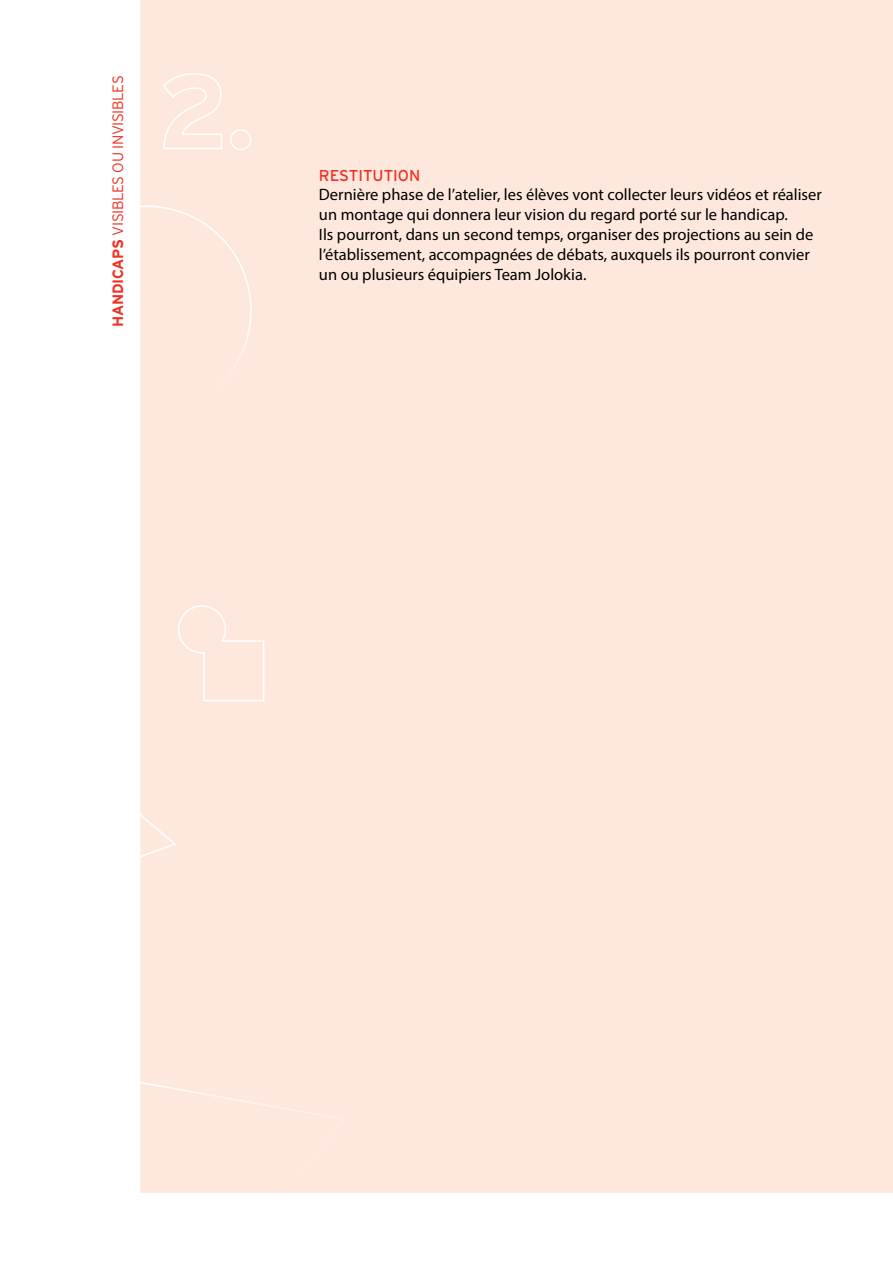
<style>
.page{position:relative;width:893px;height:1263px;background:#fff}
.page>*{position:absolute;margin:0;border:0;box-sizing:border-box;transform-origin:0 0}
.t1{font:16.5px/19.8px "Myriad Pro";color:#000}
.t2{font:15.75px "Interstate";color:#ee3124}
.t3{font:300 15px "Interstate";letter-spacing:-.025em;color:#ee3124}
.s1{font-weight:700}
</style>
<div class="page">
<div style="left:140px;top:0;width:753px;height:1193px;background:#fee8dd"></div>
<p class="t3" style="left:110px;top:327px;width:251px;rotate:-90deg"><span class="s1">HANDICAPS</span> VISIBLES OU INVISIBLES</p>
<p class="t2" style="left:319px;top:166px;width:103px">RESTITUTION</p>
<p class="t1" style="left:319px;top:185px;width:504px">Dernière phase de l’atelier, les élèves vont collecter leurs vidéos et réaliser un montage qui donnera leur vision du regard porté sur le handicap.<br>Ils pourront, dans un second temps, organiser des projections au sein de l’établissement, accompagnées de débats, auxquels ils pourront convier un ou plusieurs équipiers Team Jolokia.</p>
</div>
